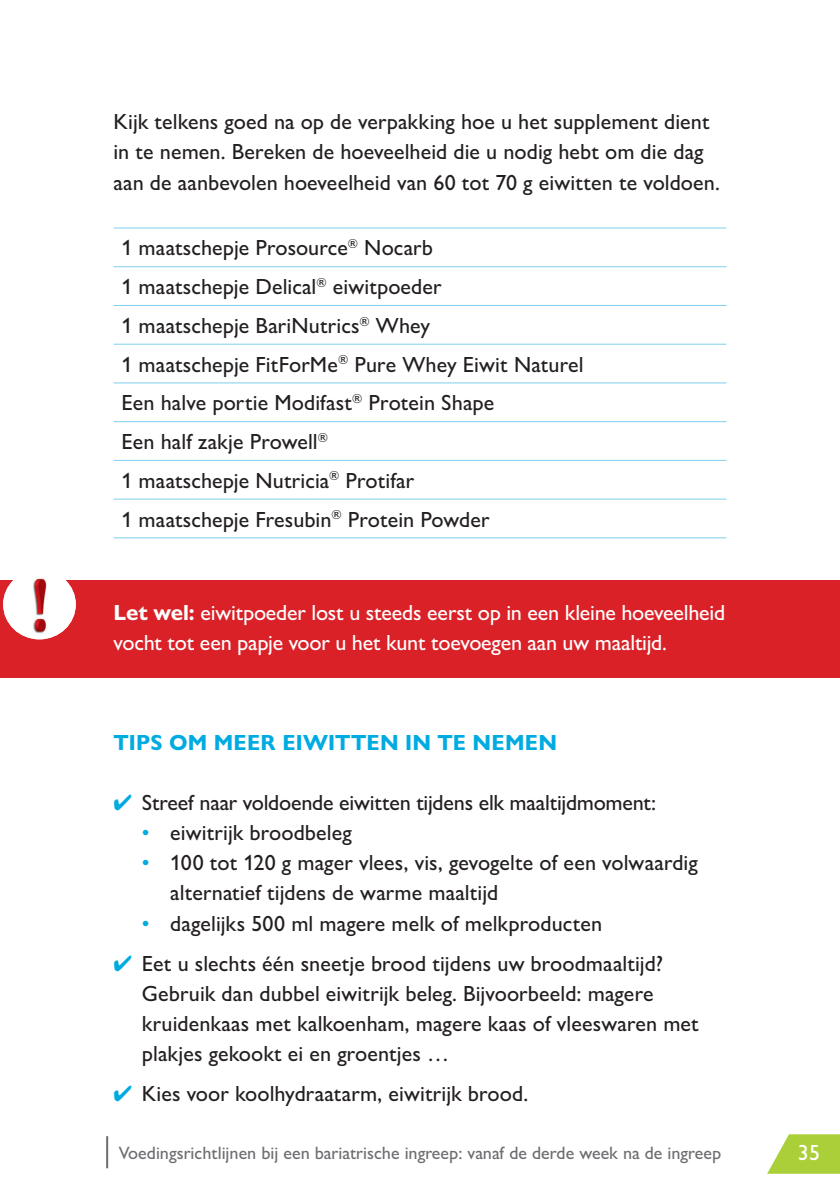
<style>
.page{position:relative;width:840px;height:1191px;background:#fff}
.page>*{position:absolute;margin:0;border:0;box-sizing:border-box;transform-origin:0 0}
.t1{font:500 22px/38.8px "Gill Sans Nova";letter-spacing:.005em;color:#231f20}
.t2{font:500 22px/30px "Gill Sans Nova";letter-spacing:-.01em;color:#fff}
.t3{font:700 22px "Gill Sans Nova";letter-spacing:.01em;color:#00abe1}
.t4{font:500 18px "Gill Sans Nova";color:#6c6d70}
.s1{font-weight:700}
.s2{color:#00abe1}
</style>
<div class="page">
<hr style="left:106px;top:1136px;width:2px;height:32px;background:#6c6d70">
<svg style="left:767px;top:1134px;width:72px;height:39px"></svg>
<div style="left:0;top:580px;width:839px;height:97px;background:#da2128"></div>
<img style="left:3px;top:578px;width:73px;height:61px">
<hr style="left:113px;top:227px;width:613px;height:1px;background:#7fcfef">
<hr style="left:113px;top:266px;width:613px;height:1px;background:#7fcfef">
<hr style="left:113px;top:305px;width:613px;height:1px;background:#7fcfef">
<hr style="left:113px;top:344px;width:613px;height:1px;background:#7fcfef">
<hr style="left:113px;top:382px;width:613px;height:1px;background:#7fcfef">
<hr style="left:113px;top:421px;width:613px;height:1px;background:#7fcfef">
<hr style="left:113px;top:460px;width:613px;height:1px;background:#7fcfef">
<hr style="left:113px;top:498px;width:613px;height:1px;background:#7fcfef">
<hr style="left:113px;top:537px;width:613px;height:1px;background:#7fcfef">
<p class="t1" style="left:113px;top:107px;width:607px;line-height:30px">Kijk telkens goed na op de verpakking hoe u het supplement dient in te nemen. Bereken de hoeveelheid die u nodig hebt om die dag aan de aanbevolen hoeveelheid van 60 tot 70 g eiwitten te voldoen.</p>
<p class="t1" style="left:121px;top:228px;width:463px">1 maatschepje Prosource<sup>®</sup> Nocarb<br>1 maatschepje Delical<sup>®</sup> eiwitpoeder<br>1 maatschepje BariNutrics<sup>®</sup> Whey<br>1 maatschepje FitForMe<sup>®</sup> Pure Whey Eiwit Naturel Een halve portie Modifast<sup>®</sup> Protein Shape<br>Een half zakje Prowell<sup>®<br></sup>1 maatschepje Nutricia<sup>®</sup> Protifar<br>1 maatschepje Fresubin<sup>®</sup> Protein Powder</p>
<p class="t2" style="left:113px;top:597px;width:613px"><span class="s1">Let wel:</span> eiwitpoeder lost u steeds eerst op in een kleine hoeveelheid vocht tot een papje voor u het kunt toevoegen aan uw maaltijd.</p>
<p class="t3" style="left:113px;top:729px;width:445px">TIPS OM MEER EIWITTEN IN TE NEMEN</p>
<p class="t1" style="left:113px;top:783px;width:544px"><span class="s2">✔</span> Streef naar voldoende eiwitten tijdens elk maaltijdmoment:</p>
<p class="t1" style="left:142px;top:813px;width:211px"><span class="s2">•</span> eiwitrijk broodbeleg</p>
<p class="t1" style="left:170px;top:847px;width:528px;line-height:30px;text-indent:-28px"><span class="s2">•</span> 100 tot 120 g mager vlees, vis, gevogelte of een volwaardig alternatief tijdens de warme maaltijd</p>
<p class="t1" style="left:142px;top:903px;width:461px"><span class="s2">•</span> dagelijks 500 ml magere melk of melkproducten</p>
<p class="t1" style="left:142px;top:947px;width:558px;line-height:30px;text-indent:-28px"><span class="s2">✔</span> Eet u slechts één sneetje brood tijdens uw broodmaaltijd?<br>Gebruik dan dubbel eiwitrijk beleg. Bijvoorbeeld: magere kruidenkaas met kalkoenham, magere kaas of vleeswaren met plakjes gekookt ei en groentjes …</p>
<p class="t1" style="left:113px;top:1073px;width:416px"><span class="s2">✔</span> Kies voor koolhydraatarm, eiwitrijk brood.</p>
<p class="t4" style="left:119px;top:1141px;width:603px">Voedingsrichtlijnen bij een bariatrische ingreep: vanaf de derde week na de ingreep</p>
<p class="t2" style="left:797px;top:1137px;width:23px">35</p>
</div>
